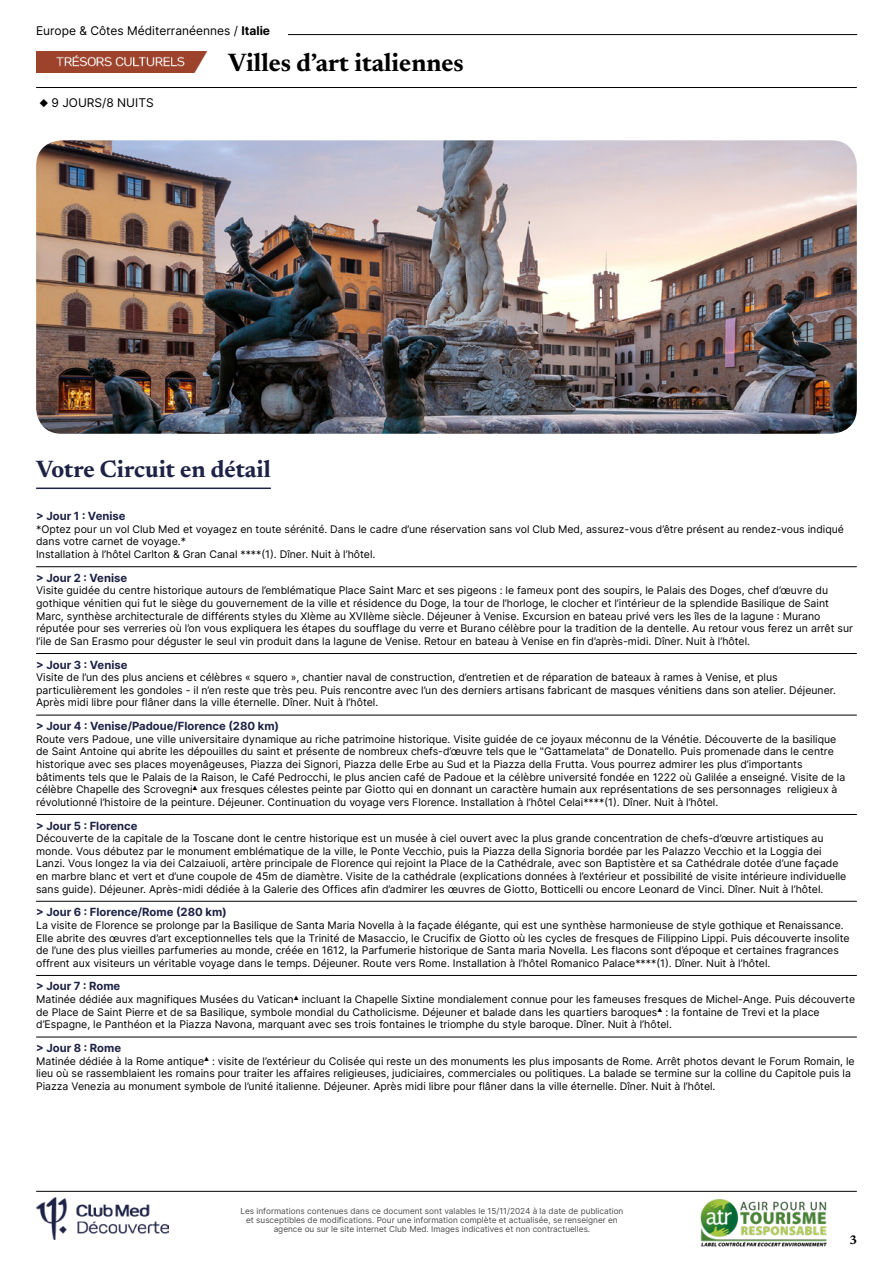
<style>
.page{position:relative;width:893px;height:1263px;background:#fff}
.page>*{position:absolute;margin:0;border:0;box-sizing:border-box;transform-origin:0 0}
.t1{font:700 25.5px "Newsreader 24 pt";color:#000}
.t2{font:700 24px "Newsreader 24 pt";color:#1e2346}
.t3{font:700 12.6px "Newsreader 24 pt";color:#000}
.t4{font:12px "Inter";color:#000}
.t5{font:700 11.25px "Inter";color:#1e2346}
.t6{font:10.5px/12.6px "Inter";color:#000}
.t7{font:8.25px/9px "Inter";color:#4d4d4d;text-align:center}
.s1{font-weight:700}
</style>
<div class="page">
<hr style="left:64px;top:34px;width:793px;height:1px;background:#000">
<img style="left:36px;top:51px;width:171px;height:21px">
<hr style="left:36px;top:87px;width:821px;height:1px;background:#000">
<div style="left:36px;top:26px;width:251px;height:17px;background:#fff"></div>
<hr style="left:36px;top:1191px;width:821px;height:1px;background:#000">
<img style="left:36px;top:1197px;width:132px;height:42px">
<img style="left:700px;top:1199px;width:127px;height:48px">
<img style="left:36px;top:140px;width:821px;height:294px">
<hr style="left:36px;top:487px;width:235px;height:2px;background:#1e2346">
<hr style="left:36px;top:566px;width:821px;height:1px;background:#000">
<hr style="left:36px;top:653px;width:821px;height:1px;background:#000">
<hr style="left:36px;top:715px;width:821px;height:1px;background:#000">
<hr style="left:36px;top:814px;width:821px;height:1px;background:#000">
<hr style="left:36px;top:901px;width:821px;height:1px;background:#000">
<hr style="left:36px;top:975px;width:821px;height:1px;background:#000">
<hr style="left:36px;top:1037px;width:821px;height:1px;background:#000">
<p class="t4" style="left:36px;top:22px;width:235px">Europe &amp; Côtes Méditerranéennes / <span class="s1">Italie</span></p>
<h1 class="t1" style="left:228px;top:44px;width:237px">Villes d’art italiennes</h1>
<p class="t4" style="left:40px;top:93px;width:116px">◆ 9 JOURS/8 NUITS</p>
<h2 class="t2" style="left:36px;top:452px;width:236px">Votre Circuit en détail</h2>
<p class="t5" style="left:36px;top:508px;width:91px">&gt; Jour 1 : Venise</p>
<p class="t6" style="left:36px;top:522px;width:809px">*Optez pour un vol Club Med et voyagez en toute sérénité. Dans le cadre d’une réservation sans vol Club Med, assurez-vous d’être présent au rendez-vous indiqué dans votre carnet de voyage.*<br>Installation à l’hôtel Carlton &amp; Gran Canal ****(1). Dîner. Nuit à l’hôtel.</p>
<p class="t5" style="left:36px;top:569px;width:92px">&gt; Jour 2 : Venise</p>
<p class="t6" style="left:36px;top:584px;width:818px">Visite guidée du centre historique autours de l’emblématique Place Saint Marc et ses pigeons : le fameux pont des soupirs, le Palais des Doges, chef d’œuvre du gothique vénitien qui fut le siège du gouvernement de la ville et résidence du Doge, la tour de l’horloge, le clocher et l’intérieur de la splendide Basilique de Saint Marc, synthèse architecturale de différents styles du XIème au XVIIème siècle. Déjeuner à Venise. Excursion en bateau privé vers les îles de la lagune : Murano réputée pour ses verreries où l’on vous expliquera les étapes du soufflage du verre et Burano célèbre pour la tradition de la dentelle. Au retour vous ferez un arrêt sur l’ile de San Erasmo pour déguster le seul vin produit dans la lagune de Venise. Retour en bateau à Venise en fin d’après-midi. Dîner. Nuit à l’hôtel.</p>
<p class="t5" style="left:36px;top:656px;width:93px">&gt; Jour 3 : Venise</p>
<p class="t6" style="left:36px;top:671px;width:801px">Visite de l’un des plus anciens et célèbres « squero », chantier naval de construction, d’entretien et de réparation de bateaux à rames à Venise, et plus particulièrement les gondoles - il n’en reste que très peu. Puis rencontre avec l’un des derniers artisans fabricant de masques vénitiens dans son atelier. Déjeuner.<br>Après midi libre pour flâner dans la ville éternelle. Dîner. Nuit à l’hôtel.</p>
<p class="t5" style="left:36px;top:718px;width:245px">&gt; Jour 4 : Venise/Padoue/Florence (280 km)</p>
<p class="t6" style="left:36px;top:732px;width:811px">Route vers Padoue, une ville universitaire dynamique au riche patrimoine historique. Visite guidée de ce joyaux méconnu de la Vénétie. Découverte de la basilique de Saint Antoine qui abrite les dépouilles du saint et présente de nombreux chefs-d’œuvre tels que le "Gattamelata" de Donatello. Puis promenade dans le centre historique avec ses places moyenâgeuses, Piazza dei Signori, Piazza delle Erbe au Sud et la Piazza della Frutta. Vous pourrez admirer les plus d’importants bâtiments tels que le Palais de la Raison, le Café Pedrocchi, le plus ancien café de Padoue et la célèbre université fondée en 1222 où Galilée a enseigné. Visite de la célèbre Chapelle des Scrovegni▲ aux fresques célestes peinte par Giotto qui en donnant un caractère humain aux représentations de ses personnages religieux à révolutionné l’histoire de la peinture. Déjeuner. Continuation du voyage vers Florence. Installation à l’hôtel Celai****(1). Dîner. Nuit à l’hôtel.</p>
<p class="t5" style="left:36px;top:817px;width:103px">&gt; Jour 5 : Florence</p>
<p class="t6" style="left:36px;top:832px;width:812px">Découverte de la capitale de la Toscane dont le centre historique est un musée à ciel ouvert avec la plus grande concentration de chefs-d’œuvre artistiques au monde. Vous débutez par le monument emblématique de la ville, le Ponte Vecchio, puis la Piazza della Signoria bordée par les Palazzo Vecchio et la Loggia dei Lanzi. Vous longez la via dei Calzaiuoli, artère principale de Florence qui rejoint la Place de la Cathédrale, avec son Baptistère et sa Cathédrale dotée d’une façade en marbre blanc et vert et d’une coupole de 45m de diamètre. Visite de la cathédrale (explications données à l’extérieur et possibilité de visite intérieure individuelle sans guide). Déjeuner. Après-midi dédiée à la Galerie des Offices afin d’admirer les œuvres de Giotto, Botticelli ou encore Leonard de Vinci. Dîner. Nuit à l’hôtel.</p>
<p class="t5" style="left:36px;top:904px;width:192px">&gt; Jour 6 : Florence/Rome (280 km)</p>
<p class="t6" style="left:36px;top:918px;width:815px">La visite de Florence se prolonge par la Basilique de Santa Maria Novella à la façade élégante, qui est une synthèse harmonieuse de style gothique et Renaissance.<br>Elle abrite des œuvres d’art exceptionnelles tels que la Trinité de Masaccio, le Crucifix de Giotto où les cycles de fresques de Filippino Lippi. Puis découverte insolite de l’une des plus vieilles parfumeries au monde, créée en 1612, la Parfumerie historique de Santa maria Novella. Les flacons sont d’époque et certaines fragrances offrent aux visiteurs un véritable voyage dans le temps. Déjeuner. Route vers Rome. Installation à l’hôtel Romanico Palace****(1). Dîner. Nuit à l’hôtel.</p>
<p class="t5" style="left:36px;top:978px;width:86px">&gt; Jour 7 : Rome</p>
<p class="t6" style="left:36px;top:993px;width:820px">Matinée dédiée aux magnifiques Musées du Vatican▲ incluant la Chapelle Sixtine mondialement connue pour les fameuses fresques de Michel-Ange. Puis découverte de Place de Saint Pierre et de sa Basilique, symbole mondial du Catholicisme. Déjeuner et balade dans les quartiers baroques▲ : la fontaine de Trevi et la place d’Espagne, le Panthéon et la Piazza Navona, marquant avec ses trois fontaines le triomphe du style baroque. Dîner. Nuit à l’hôtel.</p>
<p class="t5" style="left:36px;top:1040px;width:86px">&gt; Jour 8 : Rome</p>
<p class="t6" style="left:36px;top:1054px;width:820px">Matinée dédiée à la Rome antique▲ : visite de l’extérieur du Colisée qui reste un des monuments les plus imposants de Rome. Arrêt photos devant le Forum Romain, le lieu où se rassemblaient les romains pour traiter les affaires religieuses, judiciaires, commerciales ou politiques. La balade se termine sur la colline du Capitole puis la<br>Piazza Venezia au monument symbole de l’unité italienne. Déjeuner. Après midi libre pour flâner dans la ville éternelle. Dîner. Nuit à l’hôtel.</p>
<p class="t7" style="left:240px;top:1206px;width:384px">Les informations contenues dans ce document sont valables le 15/11/2024 à la date de publication et susceptibles de modifications. Pour une information complète et actualisée, se renseigner en agence ou sur le site internet Club Med. Images indicatives et non contractuelles.</p>
<p class="t3" style="left:849px;top:1230px;width:9px">3</p>
</div>
